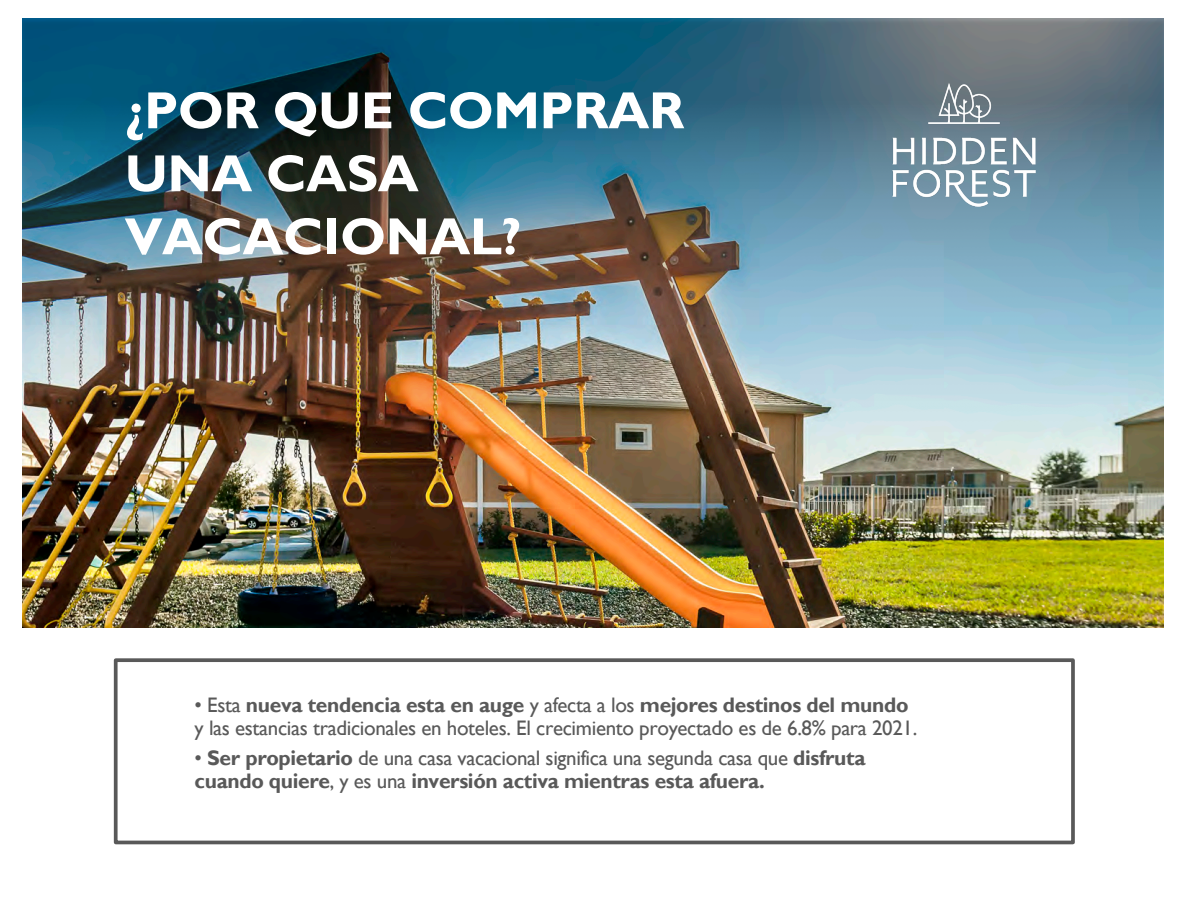
<style>
.page{position:relative;width:1188px;height:918px;background:#fff}
.page>*{position:absolute;margin:0;border:0;box-sizing:border-box;transform-origin:0 0}
.t1{font:700 52.5px/63px "Gill Sans";letter-spacing:-.01em;color:#fff}
.t2{font:21px/22.8px "Gill Sans";letter-spacing:-.015em;color:#595959}
.t3{font:700 21px/22.8px "Gill Sans";letter-spacing:-.015em;color:#595959}
.s1{font-weight:700}
.s2{font-weight:400}
</style>
<div class="page">
<img style="left:22px;top:442px;width:1142px;height:186px">
<img style="left:22px;top:18px;width:1142px;height:417px">
<div style="left:114px;top:658px;width:961px;height:186px;border:4px solid #595959"></div>
<img style="left:892px;top:83px;width:144px;height:124px">
<h1 class="t1" style="left:125px;top:80px;width:561px">¿POR QUE COMPRAR<br>UNA CASA<br>VACACIONAL?</h1>
<p class="t2" style="left:195px;top:694px;width:724px">• Esta <span class="s1">nueva tendencia esta en auge</span> y afecta a los <span class="s1">mejores destinos del mundo </span>y las estancias tradicionales en hoteles. El crecimiento proyectado es de 6.8% para 2021.</p>
<p class="t3" style="left:195px;top:747px;width:672px"><span class="s2">•</span> Ser propietario <span class="s2">de una casa vacacional significa una segunda casa que</span> disfruta cuando quiere<span class="s2">, y es una</span> inversión activa mientras esta afuera.</p>
</div>
